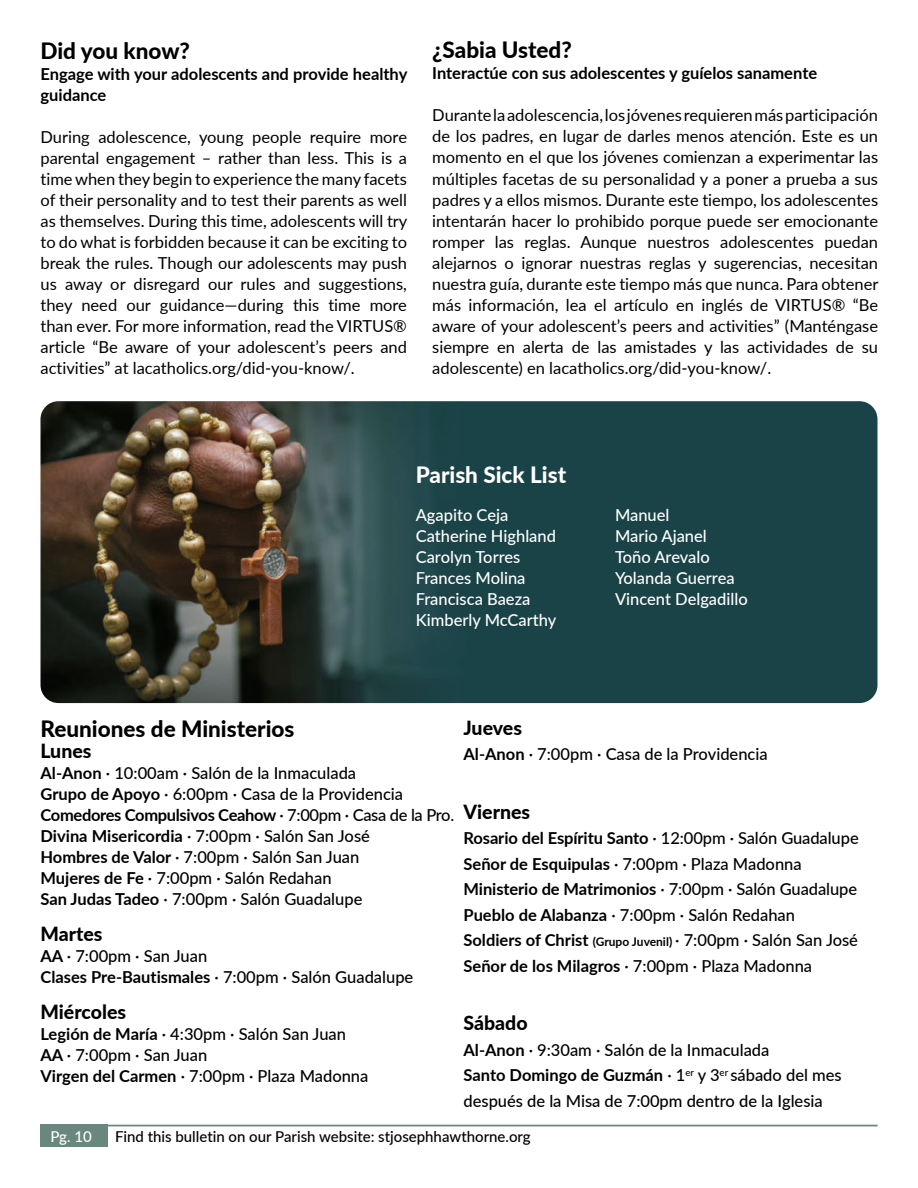
<style>
.page{position:relative;width:918px;height:1188px;background:#fff}
.page>*{position:absolute;margin:0;border:0;box-sizing:border-box;transform-origin:0 0}
.t1{font:800 22.5px "Lato";color:#000}
.t2{font:800 22.5px "Lato";color:#fff}
.t3{font:800 19.5px "Lato";color:#000}
.t4{font:16.5px/21px "Lato";color:#000;text-align:justify}
.t5{font:500 16.5px/21px "Lhbdjw Lato";color:#000}
.t6{font:700 16.5px/21px "Lato";letter-spacing:-.005em;color:#000}
.t7{font:500 16.5px/21px "Lhbdjw Lato";color:#fff}
.t8{font:500 15px "Jpnhmv Lato";color:#000}
.t9{font:500 15px "Lhbdjw Lato";color:#fff}
.s1{font-family:"Lato";font-weight:700}
.s2{font-family:"Lhbdjw Lato";font-weight:500}
.s3{font-family:"Lato";font-weight:700;font-size:12px}
</style>
<div class="page">
<div style="left:41px;top:1125px;width:67px;height:22px;background:#69877f"></div>
<hr style="left:108px;top:1125px;width:770px;height:1px;background:#69877f">
<img style="left:41px;top:401px;width:837px;height:302px">
<h1 class="t1" style="left:41px;top:34px;width:151px">Did you know?</h1>
<p class="t6" style="left:41px;top:62px;width:368px">Engage with your adolescents and provide healthy guidance</p>
<p class="t4" style="left:41px;top:125px;width:368px">During adolescence, young people require more parental engagement – rather than less. This is a time when they begin to experience the many facets of their personality and to test their parents as well as themselves. During this time, adolescents will try to do what is forbidden because it can be exciting to break the rules. Though our adolescents may push us away or disregard our rules and suggestions, they need our guidance—during this time more than ever. For more information, read the VIRTUS® article “Be aware of your adolescent’s peers and activities” at lacatholics.org/did-you-know/.</p>
<h1 class="t1" style="left:432px;top:34px;width:141px">¿Sabia Usted?</h1>
<p class="t6" style="left:432px;top:62px;width:386px">Interactúe con sus adolescentes y guíelos sanamente</p>
<p class="t4" style="left:432px;top:104px;width:448px">Durante la adolescencia, los jóvenes requieren más participación de los padres, en lugar de darles menos atención. Este es un momento en el que los jóvenes comienzan a experimentar las múltiples facetas de su personalidad y a poner a prueba a sus padres y a ellos mismos. Durante este tiempo, los adolescentes intentarán hacer lo prohibido porque puede ser emocionante romper las reglas. Aunque nuestros adolescentes puedan alejarnos o ignorar nuestras reglas y sugerencias, necesitan nuestra guía, durante este tiempo más que nunca. Para obtener más información, lea el artículo en inglés de VIRTUS® “Be aware of your adolescent’s peers and activities” (Manténgase siempre en alerta de las amistades y las actividades de su adolescente) en lacatholics.org/did-you-know/.</p>
<h1 class="t2" style="left:416px;top:458px;width:152px">Parish Sick List</h1>
<p class="t7" style="left:416px;top:504px;width:142px">Agapito Ceja<br>Catherine Highland<br>Carolyn Torres<br>Frances Molina<br>Francisca Baeza<br>Kimberly McCarthy</p>
<p class="t7" style="left:615px;top:504px;width:134px">Manuel<br>Mario Ajanel<br>Toño Arevalo<br>Yolanda Guerrea<br>Vincent Delgadillo</p>
<h1 class="t1" style="left:41px;top:712px;width:256px">Reuniones de Ministerios</h1>
<p class="t3" style="left:41px;top:737px;width:52px">Lunes</p>
<p class="t5" style="left:41px;top:762px;width:364px"><span class="s1">Al-Anon</span> · 10:00am · Salón de la Inmaculada<br><span class="s1">Grupo de Apoyo</span> · 6:00pm · Casa de la Providencia</p>
<p class="t6" style="left:41px;top:804px;width:415px">Comedores Compulsivos Ceahow <span class="s2">· 7:00pm · Casa de la Pro.</span></p>
<p class="t5" style="left:41px;top:825px;width:331px"><span class="s1">Divina Misericordia</span> · 7:00pm · Salón San José <span class="s1">Hombres de Valor</span> · 7:00pm · Salón San Juan <span class="s1">Mujeres de Fe</span> · 7:00pm · Salón Redahan<br><span class="s1">San Judas Tadeo</span> · 7:00pm · Salón Guadalupe</p>
<p class="t3" style="left:41px;top:920px;width:64px">Martes</p>
<p class="t5" style="left:41px;top:945px;width:374px"><span class="s1">AA</span> · 7:00pm · San Juan<br><span class="s1">Clases Pre-Bautismales</span> · 7:00pm · Salón Guadalupe</p>
<p class="t3" style="left:41px;top:998px;width:87px">Miércoles</p>
<p class="t5" style="left:41px;top:1023px;width:329px"><span class="s1">Legión de María</span> · 4:30pm · Salón San Juan<br><span class="s1">AA</span> · 7:00pm · San Juan<br><span class="s1">Virgen del Carmen</span> · 7:00pm · Plaza Madonna</p>
<p class="t3" style="left:464px;top:713px;width:60px">Jueves</p>
<p class="t5" style="left:464px;top:743px;width:306px"><span class="s1">Al-Anon</span> · 7:00pm · Casa de la Providencia</p>
<p class="t3" style="left:464px;top:797px;width:68px">Viernes</p>
<p class="t6" style="left:464px;top:827px;width:397px">Rosario del Espíritu Santo <span class="s2">· 12:00pm · Salón Guadalupe</span></p>
<p class="t5" style="left:464px;top:853px;width:340px"><span class="s1">Señor de Esquipulas</span> · 7:00pm · Plaza Madonna</p>
<p class="t6" style="left:464px;top:878px;width:395px">Ministerio de Matrimonios <span class="s2">· 7:00pm · Salón Guadalupe</span></p>
<p class="t5" style="left:463px;top:901px;width:396px;line-height:25.5px"><span class="s1">Pueblo de Alabanza</span> · 7:00pm · Salón Redahan<br><span class="s1">Soldiers of Christ</span> <span class="s3">(Grupo Juvenil)</span> · 7:00pm · Salón San José<br><span class="s1">Señor de los Milagros</span> · 7:00pm · Plaza Madonna</p>
<p class="t3" style="left:464px;top:1009px;width:66px">Sábado</p>
<p class="t5" style="left:464px;top:1039px;width:307px"><span class="s1">Al-Anon</span> · 9:30am · Salón de la Inmaculada</p>
<p class="t6" style="left:464px;top:1064px;width:380px">Santo Domingo de Guzmán <span class="s2">· 1</span><sup>er</sup> <span class="s2">y 3</span><sup>er</sup> <span class="s2">sábado del mes</span></p>
<p class="t5" style="left:464px;top:1090px;width:361px">después de la Misa de 7:00pm dentro de la Iglesia</p>
<p class="t9" style="left:51px;top:1126px;width:43px">Pg. 10</p>
<p class="t8" style="left:115px;top:1126px;width:417px">Find this bulletin on our Parish website: stjosephhawthorne.org</p>
</div>
